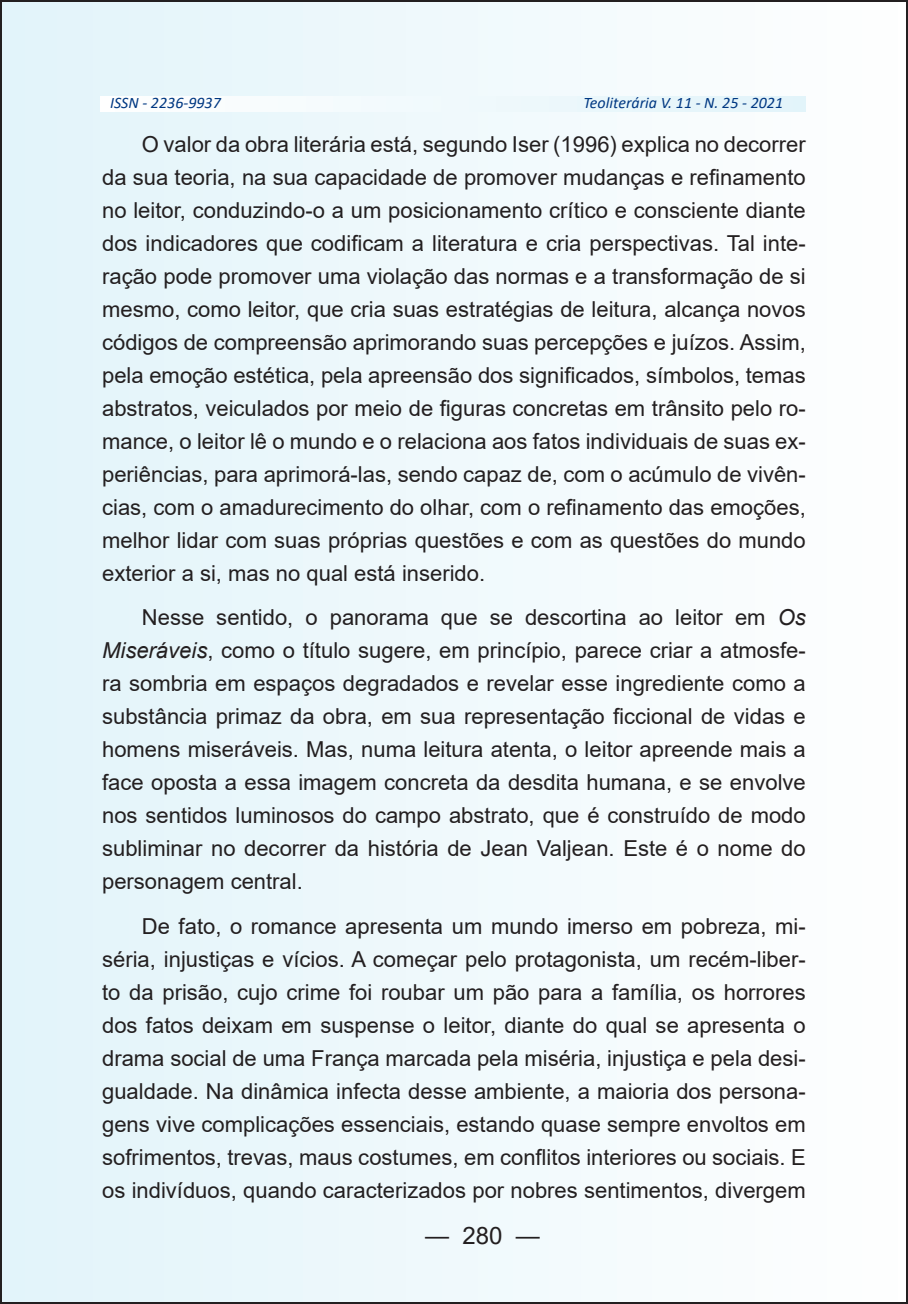
<style>
.page{position:relative;width:908px;height:1304px;background:#fff}
.page>*{position:absolute;margin:0;border:0;box-sizing:border-box;transform-origin:0 0}
.t1{font:24px "Arial";color:#231f20}
.t2{font:22px/33px "Arial";color:#231f20;text-align:justify}
.t3{font:italic 16px "Calibri";color:#003882}
.s1{font-style:italic}
</style>
<div class="page">
<div style="left:1px;top:1px;width:905px;height:1302px;background:linear-gradient(to right,#e2f4fa,#fefefe)"></div>
<svg style="left:100px;top:96px;width:705px;height:15px"></svg>
<p class="t3" style="left:110px;top:92px;width:112px">ISSN - 2236-9937</p>
<p class="t3" style="left:583px;top:92px;width:201px">Teoliterária V. 11 - N. 25 - 2021</p>
<p class="t2" style="left:102px;top:128px;width:705px;text-indent:40px">O valor da obra literária está, segundo Iser (1996) explica no decorrer da sua teoria, na sua capacidade de promover mudanças e refinamento no leitor, conduzindo-o a um posicionamento crítico e consciente diante dos indicadores que codificam a literatura e cria perspectivas. Tal inte&shy;ração pode promover uma violação das normas e a transformação de si mesmo, como leitor, que cria suas estratégias de leitura, alcança novos códigos de compreensão aprimorando suas percepções e juízos. Assim, pela emoção estética, pela apreensão dos significados, símbolos, temas abstratos, veiculados por meio de figuras concretas em trânsito pelo ro&shy;mance, o leitor lê o mundo e o relaciona aos fatos individuais de suas ex&shy;periências, para aprimorá-las, sendo capaz de, com o acúmulo de vivên&shy;cias, com o amadurecimento do olhar, com o refinamento das emoções, melhor lidar com suas próprias questões e com as questões do mundo exterior a si, mas no qual está inserido.</p>
<p class="t2" style="left:102px;top:601px;width:705px;text-indent:40px">Nesse sentido, o panorama que se descortina ao leitor em <span class="s1">Os Miseráveis</span>, como o título sugere, em princípio, parece criar a atmosfe&shy;ra sombria em espaços degradados e revelar esse ingrediente como a substância primaz da obra, em sua representação ficcional de vidas e homens miseráveis. Mas, numa leitura atenta, o leitor apreende mais a face oposta a essa imagem concreta da desdita humana, e se envolve nos sentidos luminosos do campo abstrato, que é construído de modo subliminar no decorrer da história de Jean Valjean. Este é o nome do personagem central.</p>
<p class="t2" style="left:102px;top:909px;width:704px;text-indent:40px">De fato, o romance apresenta um mundo imerso em pobreza, mi&shy;séria, injustiças e vícios. A começar pelo protagonista, um recém-liber&shy;to da prisão, cujo crime foi roubar um pão para a família, os horrores dos fatos deixam em suspense o leitor, diante do qual se apresenta o drama social de uma França marcada pela miséria, injustiça e pela desi&shy;gualdade. Na dinâmica infecta desse ambiente, a maioria dos persona&shy;gens vive complicações essenciais, estando quase sempre envoltos em sofrimentos, trevas, maus costumes, em conflitos interiores ou sociais. E os indivíduos, quando caracterizados por nobres sentimentos, divergem</p>
<p class="t1" style="left:425px;top:1218px;width:116px">— 280 —</p>
</div>
